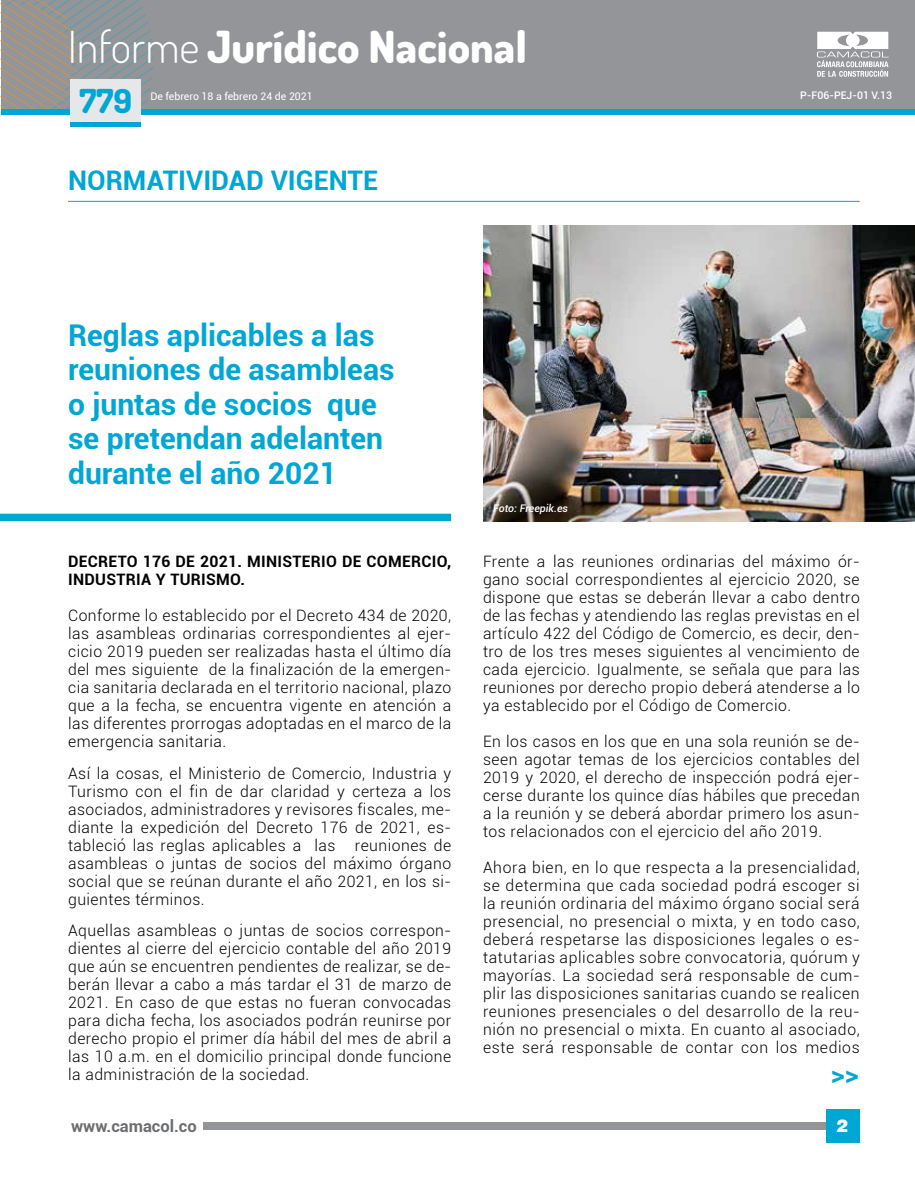
<style>
.page{position:relative;width:915px;height:1191px;background:#fff}
.page>*{position:absolute;margin:0;border:0;box-sizing:border-box;transform-origin:0 0}
.t1{font:800 44.25px "Dosis";color:#fff}
.t2{font:800 33px "Dosis";color:#00a6d4}
.t3{font:700 30px/34.5px "Roboto";color:#00a6d4}
.t4{font:700 27px "Roboto";color:#00a6d4}
.t5{font:900 19.5px "Roboto";color:#fff}
.t6{font:900 19.5px "Helvetica";color:#fff}
.t7{font:700 16.5px "Roboto";color:#6d6e71}
.t8{font:300 15.75px/18px "Roboto";letter-spacing:.03em;color:#000;text-align:justify}
.t9{font:700 15.75px/18px "Roboto";letter-spacing:.02em;color:#000}
.t10{font:10.5px "Roboto";color:#fff}
.t11{font:500 10.5px "Roboto";color:#fff}
.t12{font:italic 500 10.5px "Roboto";color:#fff}
.s1{font-weight:300}
</style>
<div class="page">
<div style="left:203px;top:1122px;width:655px;height:7px;background:#939598"></div>
<div style="left:825px;top:1109px;width:33px;height:34px;background:#00a6d4"></div>
<div style="left:1px;top:0;width:913px;height:108px;background:#939598"></div>
<div style="left:1px;top:109px;width:913px;height:5px;background:#00a6d4"></div>
<svg style="left:1px;top:0;width:158px;height:109px"></svg>
<svg style="left:817px;top:32px;width:71px;height:45px"></svg>
<div style="left:70px;top:122px;width:70px;height:5px;background:#00a6d4"></div>
<div style="left:70px;top:79px;width:70px;height:43px;background:#e6e7e8"></div>
<img style="left:483px;top:225px;width:431px;height:296px">
<div style="left:0;top:514px;width:451px;height:7px;background:#00a6d4"></div>
<hr style="left:68px;top:201px;width:791px;height:1px;background:#00a6d4">
<h1 class="t1" style="left:68px;top:18px;width:460px"><span class="s1">Informe</span> Jurídico Nacional</h1>
<h2 class="t2" style="left:80px;top:80px;width:54px">779</h2>
<p class="t10" style="left:150px;top:89px;width:164px">De febrero 18 a febrero 24 de 2021</p>
<h3 class="t4" style="left:68px;top:162px;width:311px">Normativi dad vi gente</h3>
<h3 class="t3" style="left:68px;top:317px;width:328px">Reglas aplicables a las reuniones de asambleas o juntas de socios que se pretendan adelanten durante el año 2021</h3>
<p class="t12" style="left:493px;top:500px;width:76px">Foto: Freepik.es</p>
<p class="t11" style="left:800px;top:87px;width:93px">P-F06-PEJ-01 V.13</p>
<p class="t9" style="left:68px;top:552px;width:384px">Decreto 176 de 2021. Mi nisterio de Comercio,<br>Industria y Turismo.</p>
<p class="t8" style="left:68px;top:606px;width:384px">Conforme lo establecido por el Decreto 434 de 2020, las asambleas ordinarias correspondientes al ejer&shy;cicio 2019 pueden ser realizadas hasta el último día del mes siguiente de la finalización de la emergen&shy;cia sanitaria declarada en el territorio nacional, plazo que a la fecha, se encuentra vigente en atención a las diferentes prorrogas adoptadas en el marco de la emergencia sanitaria.</p>
<p class="t8" style="left:68px;top:763px;width:384px">Así la cosas, el Ministerio de Comercio, Industria y Turismo con el fin de dar claridad y certeza a los asociados, administradores y revisores fiscales, me&shy;diante la expedición del Decreto 176 de 2021, es&shy;tableció las reglas aplicables a las reuniones de asambleas o juntas de socios del máximo órgano social que se reúnan durante el año 2021, en los si&shy;guientes términos.</p>
<p class="t8" style="left:68px;top:921px;width:384px">Aquellas asambleas o juntas de socios correspon&shy;dientes al cierre del ejercicio contable del año 2019 que aún se encuentren pendientes de realizar, se de&shy;berán llevar a cabo a más tardar el 31 de marzo de 2021. En caso de que estas no fueran convocadas para dicha fecha, los asociados podrán reunirse por derecho propio el primer día hábil del mes de abril a las 10 a.m. en el domicilio principal donde funcione la administración de la sociedad.</p>
<p class="t8" style="left:483px;top:552px;width:378px">Frente a las reuniones ordinarias del máximo ór&shy;gano social correspondientes al ejercicio 2020, se dispone que estas se deberán llevar a cabo dentro de las fechas y atendiendo las reglas previstas en el artículo 422 del Código de Comercio, es decir, den&shy;tro de los tres meses siguientes al vencimiento de cada ejercicio. Igualmente, se señala que para las reuniones por derecho propio deberá atenderse a lo ya establecido por el Código de Comercio.</p>
<p class="t8" style="left:483px;top:732px;width:378px">En los casos en los que en una sola reunión se de&shy;seen agotar temas de los ejercicios contables del 2019 y 2020, el derecho de inspección podrá ejer&shy;cerse durante los quince días hábiles que precedan a la reunión y se deberá abordar primero los asun&shy;tos relacionados con el ejercicio del año 2019.</p>
<p class="t8" style="left:483px;top:858px;width:378px">Ahora bien, en lo que respecta a la presencialidad, se determina que cada sociedad podrá escoger si la reunión ordinaria del máximo órgano social será presencial, no presencial o mixta, y en todo caso, deberá respetarse las disposiciones legales o es&shy;tatutarias aplicables sobre convocatoria, quórum y mayorías. La sociedad será responsable de cum&shy;plir las disposiciones sanitarias cuando se realicen reuniones presenciales o del desarrollo de la reu&shy;nión no presencial o mixta. En cuanto al asociado, este será responsable de contar con los medios</p>
<h3 class="t4" style="left:830px;top:1055px;width:30px">&gt;&gt;</h3>
<p class="t7" style="left:71px;top:1114px;width:127px">www.camacol.co</p>
<p class="t5" style="left:836px;top:1114px;width:13px">1</p>
<p class="t6" style="left:836px;top:1118px;width:13px">2</p>
</div>
